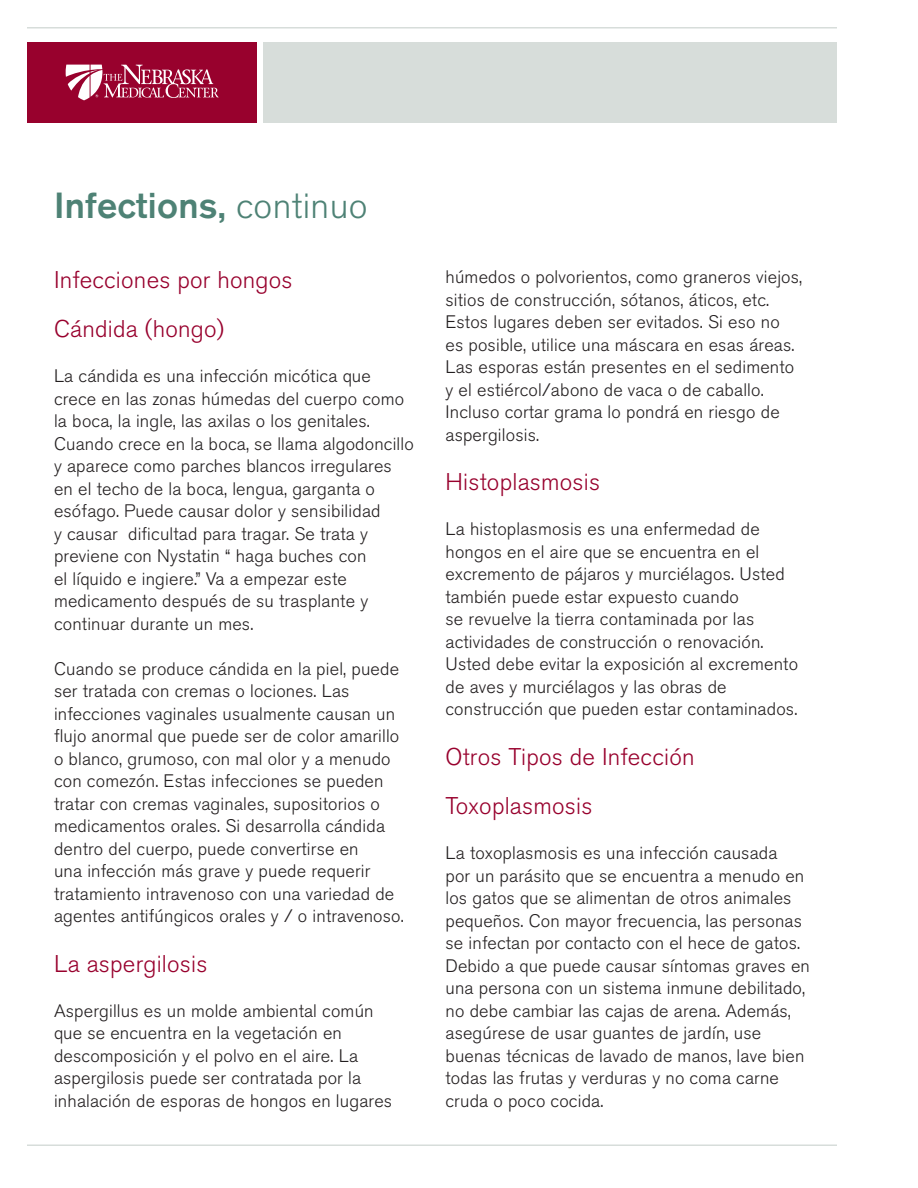
<style>
.page{position:relative;width:918px;height:1188px;background:#fff}
.page>*{position:absolute;margin:0;border:0;box-sizing:border-box;transform-origin:0 0}
.t1{font:500 36px "Akzidenz Grotesk BE";letter-spacing:.01em;color:#4e8275}
.t2{font:300 24px "Akzidenz Grotesk BE";letter-spacing:.01em;color:#98012d}
.t3{font:300 18px/22.5px "Akzidenz Grotesk BE";letter-spacing:.01em;color:#231f20}
.s1{font-weight:300}
</style>
<div class="page">
<hr style="left:27px;top:1144px;width:810px;height:2px;background:#d7ddda">
<div style="left:263px;top:42px;width:574px;height:81px;background:#d7ddda"></div>
<hr style="left:27px;top:27px;width:810px;height:1px;background:#d7ddda">
<div style="left:27px;top:42px;width:229px;height:81px;background:#98012d"></div>
<svg style="left:65px;top:65px;width:154px;height:35px"></svg>
<p class="t1" style="left:54px;top:183px;width:315px">Infections, <span class="s1">continuo</span></p>
<p class="t2" style="left:54px;top:266px;width:240px">Infecciones por hongos</p>
<p class="t2" style="left:54px;top:316px;width:172px">Cándida (hongo)</p>
<p class="t3" style="left:54px;top:365px;width:361px">La cándida es una infección micótica que crece en las zonas húmedas del cuerpo como la boca, la ingle, las axilas o los genitales.<br>Cuando crece en la boca, se llama algodoncillo y aparece como parches blancos irregulares en el techo de la boca, lengua, garganta o esófago. Puede causar dolor y sensibilidad<br>y causar dificultad para tragar. Se trata y previene con Nystatin “ haga buches con<br>el líquido e ingiere.” Va a empezar este medicamento después de su trasplante y continuar durante un mes.</p>
<p class="t3" style="left:54px;top:658px;width:351px">Cuando se produce cándida en la piel, puede ser tratada con cremas o lociones. Las infecciones vaginales usualmente causan un flujo anormal que puede ser de color amarillo o blanco, grumoso, con mal olor y a menudo con comezón. Estas infecciones se pueden tratar con cremas vaginales, supositorios o medicamentos orales. Si desarrolla cándida dentro del cuerpo, puede convertirse en<br>una infección más grave y puede requerir tratamiento intravenoso con una variedad de agentes antifúngicos orales y / o intravenoso.</p>
<p class="t2" style="left:54px;top:950px;width:155px">La aspergilosis</p>
<p class="t3" style="left:54px;top:1000px;width:340px">Aspergillus es un molde ambiental común que se encuentra en la vegetación en descomposición y el polvo en el aire. La aspergilosis puede ser contratada por la inhalación de esporas de hongos en lugares</p>
<p class="t3" style="left:446px;top:266px;width:358px">húmedos o polvorientos, como graneros viejos, sitios de construcción, sótanos, áticos, etc.<br>Estos lugares deben ser evitados. Si eso no<br>es posible, utilice una máscara en esas áreas.<br>Las esporas están presentes en el sedimento y el estiércol/abono de vaca o de caballo.<br>Incluso cortar grama lo pondrá en riesgo de aspergilosis.</p>
<p class="t2" style="left:446px;top:469px;width:156px">Histoplasmosis</p>
<p class="t3" style="left:446px;top:518px;width:354px">La histoplasmosis es una enfermedad de hongos en el aire que se encuentra en el excremento de pájaros y murciélagos. Usted también puede estar expuesto cuando<br>se revuelve la tierra contaminada por las actividades de construcción o renovación.<br>Usted debe evitar la exposición al excremento de aves y murciélagos y las obras de construcción que pueden estar contaminados.</p>
<p class="t2" style="left:446px;top:743px;width:251px">Otros Tipos de Infección</p>
<p class="t2" style="left:446px;top:793px;width:148px">Toxoplasmosis</p>
<p class="t3" style="left:446px;top:842px;width:366px">La toxoplasmosis es una infección causada<br>por un parásito que se encuentra a menudo en los gatos que se alimentan de otros animales pequeños. Con mayor frecuencia, las personas se infectan por contacto con el hece de gatos.<br>Debido a que puede causar síntomas graves en una persona con un sistema inmune debilitado, no debe cambiar las cajas de arena. Además, asegúrese de usar guantes de jardín, use buenas técnicas de lavado de manos, lave bien todas las frutas y verduras y no coma carne cruda o poco cocida.</p>
</div>
